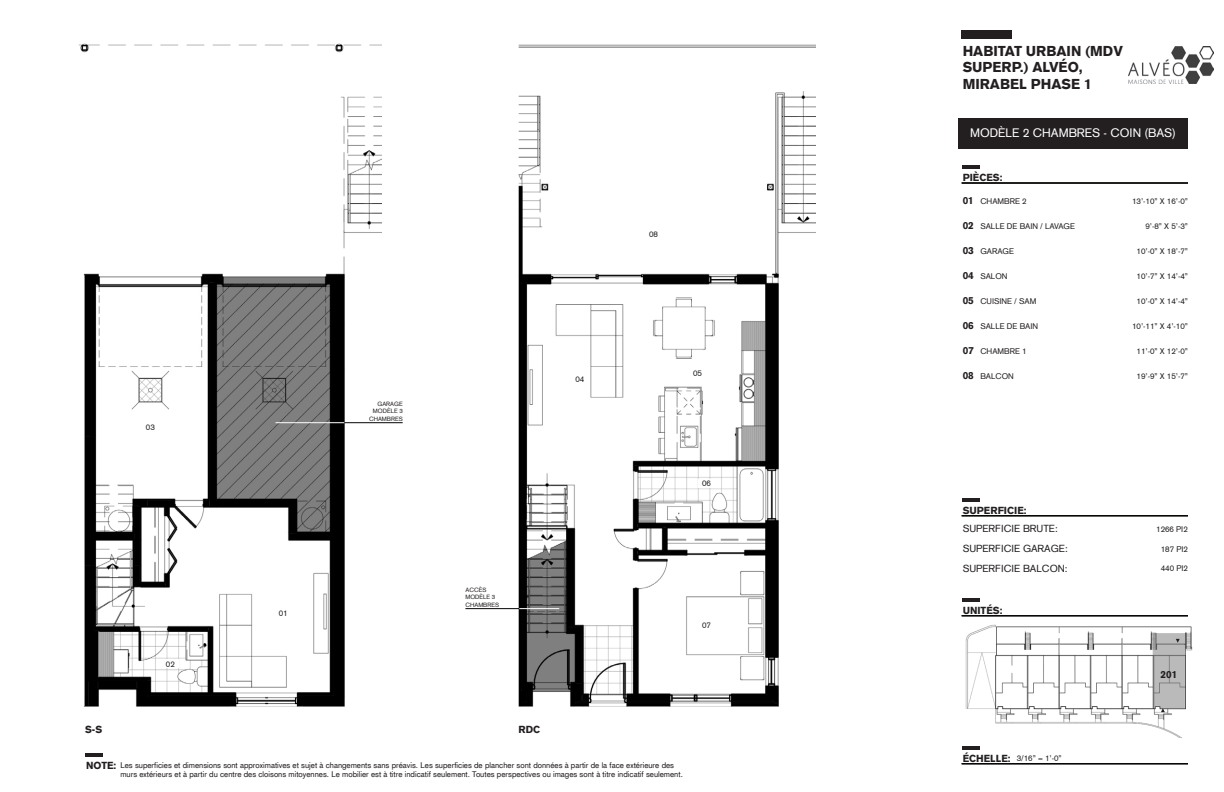
<style>
.page{position:relative;width:1224px;height:792px;background:#fff}
.page>*{position:absolute;margin:0;border:0;box-sizing:border-box;transform-origin:0 0}
.t1{font:900 14px/16.8px "Akzidenz Grotesk";color:#231f20}
.t2{font:12px "Akzidenz Grotesk";color:#fff}
.t3{font:900 10px "Akzidenz Grotesk";color:#231f20}
.t4{font:10px "Akzidenz Grotesk";color:#231f20}
.STYLE1{font:8px/9.6px "Akzidenz Grotesk CE";color:#231f20}
.STYLE1-2{font:6px/7.2px "Akzidenz Grotesk CE";color:#231f20;text-align:right}
</style>
<div class="page">
<img style="left:965px;top:624px;width:228px;height:113px">
<hr style="left:962px;top:764px;width:226px;height:1px;background:#040503">
<hr style="left:962px;top:746px;width:17px;height:3px;background:#231f20">
<div style="left:962px;top:30px;width:50px;height:9px;background:#231f20"></div>
<hr style="left:962px;top:183px;width:226px;height:1px;background:#040503">
<hr style="left:962px;top:165px;width:17px;height:3px;background:#231f20">
<hr style="left:962px;top:616px;width:226px;height:1px;background:#040503">
<hr style="left:962px;top:598px;width:17px;height:3px;background:#231f20">
<hr style="left:962px;top:516px;width:226px;height:1px;background:#040503">
<hr style="left:962px;top:498px;width:17px;height:3px;background:#231f20">
<div style="left:958px;top:118px;width:230px;height:30px;background:#231f20"></div>
<svg style="left:1153px;top:633px;width:32px;height:79px;background:#b4b3b4"></svg>
<img style="left:512px;top:44px;width:303px;height:663px">
<img style="left:79px;top:43px;width:303px;height:664px">
<div style="left:274px;top:609px;width:18px;height:9px;background:#fff"></div>
<div style="left:161px;top:659px;width:18px;height:9px;background:#fff"></div>
<div style="left:142px;top:422px;width:17px;height:9px;background:#fff"></div>
<div style="left:571px;top:374px;width:18px;height:9px;background:#fff"></div>
<div style="left:689px;top:368px;width:18px;height:8px;background:#fff"></div>
<div style="left:698px;top:479px;width:17px;height:9px;background:#fff"></div>
<div style="left:698px;top:621px;width:17px;height:9px;background:#fff"></div>
<div style="left:645px;top:229px;width:17px;height:9px;background:#fff"></div>
<div style="left:356px;top:401px;width:47px;height:34px;background:#fff"></div>
<hr style="left:465px;top:608px;width:54px;height:1px;background:#040503">
<hr style="left:519px;top:608px;width:40px;height:1px;background:#fff">
<hr style="left:344px;top:422px;width:59px;height:1px;background:#040503">
<hr style="left:276px;top:422px;width:68px;height:1px;background:#fff">
<hr style="left:85px;top:754px;width:18px;height:3px;background:#231f20">
<img style="left:1128px;top:47px;width:86px;height:36px">
<p class="STYLE1" style="left:649px;top:229px;width:10px">08</p>
<p class="STYLE1" style="left:146px;top:422px;width:10px">03</p>
<p class="STYLE1-2" style="left:369px;top:400px;width:35px">GARAGE<br>MODÈLE 3<br>CHAMBRES</p>
<p class="STYLE1" style="left:575px;top:374px;width:10px">04</p>
<p class="STYLE1" style="left:693px;top:368px;width:10px">05</p>
<p class="STYLE1" style="left:702px;top:479px;width:10px">06</p>
<p class="STYLE1" style="left:166px;top:659px;width:10px">02</p>
<p class="STYLE1" style="left:279px;top:609px;width:10px">01</p>
<p class="STYLE1-2" style="left:465px;top:586px;width:35px;text-align:left">ACCÈS<br>MODÈLE 3<br>CHAMBRES</p>
<p class="STYLE1" style="left:702px;top:621px;width:10px">07</p>
<p class="t3" style="left:85px;top:723px;width:19px">S-S</p>
<p class="t3" style="left:519px;top:723px;width:23px">RDC</p>
<p class="t3" style="left:86px;top:759px;width:32px">NOTE:</p>
<p class="STYLE1" style="left:120px;top:760px;width:564px">Les superficies et dimensions sont approximatives et sujet à changements sans préavis. Les superficies de plancher sont données à partir de la face extérieure des murs extérieurs et à partir du centre des cloisons mitoyennes. Le mobilier est à titre indicatif seulement. Toutes perspectives ou images sont à titre indicatif seulement.</p>
<p class="t1" style="left:963px;top:43px;width:162px">HABITAT URBAIN (MDV<br>SUPERP.) ALVÉO,<br>MIRABEL PHASE 1</p>
<p class="t2" style="left:970px;top:125px;width:207px">MODÈLE 2 CHAMBRES - COIN (BAS)</p>
<p class="t3" style="left:963px;top:171px;width:41px">PIÈCES:</p>
<p class="t3" style="left:963px;top:194px;width:13px">01</p>
<p class="t3" style="left:963px;top:219px;width:13px">02</p>
<p class="t3" style="left:963px;top:244px;width:13px">03</p>
<p class="t3" style="left:963px;top:269px;width:13px">04</p>
<p class="t3" style="left:963px;top:294px;width:13px">05</p>
<p class="t3" style="left:963px;top:319px;width:13px">06</p>
<p class="t3" style="left:963px;top:344px;width:13px">07</p>
<p class="t3" style="left:963px;top:369px;width:13px">08</p>
<p class="STYLE1" style="left:980px;top:196px;width:48px">CHAMBRE 2</p>
<p class="STYLE1" style="left:980px;top:221px;width:96px">SALLE DE BAIN / LAVAGE</p>
<p class="STYLE1" style="left:980px;top:246px;width:35px">GARAGE</p>
<p class="STYLE1" style="left:980px;top:271px;width:29px">SALON</p>
<p class="STYLE1" style="left:980px;top:296px;width:57px">CUISINE / SAM</p>
<p class="STYLE1" style="left:980px;top:321px;width:59px">SALLE DE BAIN</p>
<p class="STYLE1" style="left:980px;top:346px;width:48px">CHAMBRE 1</p>
<p class="STYLE1" style="left:980px;top:371px;width:35px">BALCON</p>
<p class="t3" style="left:963px;top:504px;width:65px">SUPERFICIE:</p>
<p class="t4" style="left:963px;top:522px;width:97px">SUPERFICIE BRUTE:</p>
<p class="t4" style="left:963px;top:542px;width:107px">SUPERFICIE GARAGE:</p>
<p class="t4" style="left:963px;top:562px;width:106px">SUPERFICIE BALCON:</p>
<p class="t3" style="left:963px;top:604px;width:41px">UNITÉS:</p>
<p class="t3" style="left:963px;top:752px;width:49px">ÉCHELLE:</p>
<p class="STYLE1" style="left:1017px;top:754px;width:46px">3/16” = 1’-0”</p>
<p class="STYLE1" style="left:1132px;top:196px;width:57px">13’-10” X 16’-0”</p>
<p class="STYLE1" style="left:1145px;top:221px;width:44px">9’-8” X 5’-3”</p>
<p class="STYLE1" style="left:1137px;top:246px;width:53px">10’-0” X 18’-7”</p>
<p class="STYLE1" style="left:1137px;top:271px;width:53px">10’-7” X 14’-4”</p>
<p class="STYLE1" style="left:1137px;top:296px;width:53px">10’-0” X 14’-4”</p>
<p class="STYLE1" style="left:1132px;top:321px;width:57px">10’-11” X 4’-10”</p>
<p class="STYLE1" style="left:1137px;top:346px;width:53px">11’-0” X 12’-0”</p>
<p class="STYLE1" style="left:1137px;top:371px;width:53px">19’-9” X 15’-7”</p>
<p class="STYLE1" style="left:1156px;top:524px;width:33px">1266 PI2</p>
<p class="STYLE1" style="left:1161px;top:544px;width:29px">187 PI2</p>
<p class="STYLE1" style="left:1161px;top:564px;width:29px">440 PI2</p>
<p class="t3" style="left:1161px;top:668px;width:18px">201</p>
</div>
